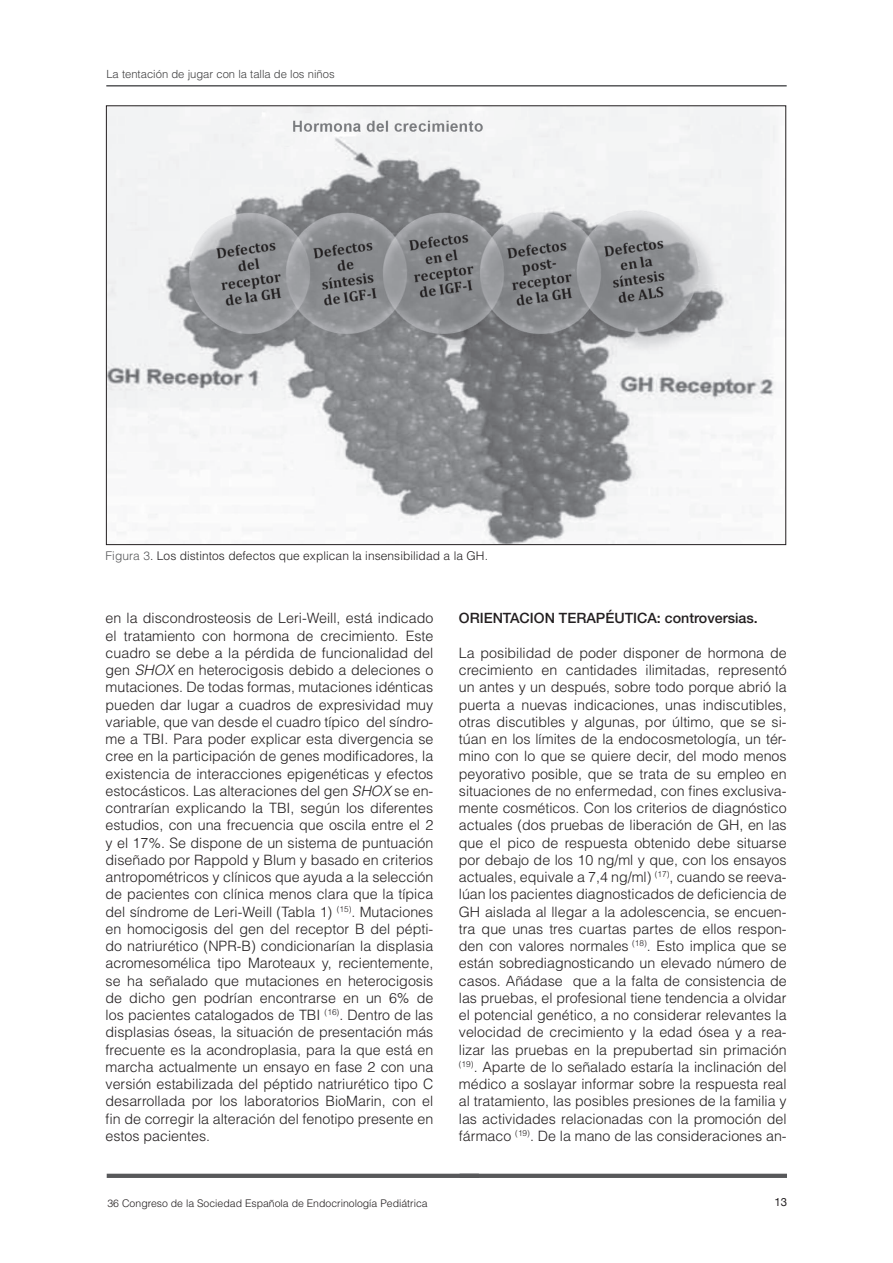
<style>
.page{position:relative;width:893px;height:1263px;background:#fff}
.page>*{position:absolute;margin:0;border:0;box-sizing:border-box;transform-origin:0 0}
.text_comu{font:300 14.25px/17.2px "Helvetica";color:#231f20;text-align:justify}
.titols_text{font:500 14.25px "Helvetica Neue";color:#231f20}
.t1{font:300 12px "Helvetica";letter-spacing:.005em;color:#231f20}
.t2{font:11.4px "Helvetica Neue";color:#231f20}
.t3{font:300 11.25px "Helvetica";color:#3e3e3f}
.t4{font:300 10.5px "Helvetica";color:#231f20}
.s1{color:#57585a}
.s2{font-style:italic}
</style>
<div class="page">
<hr style="left:107px;top:1174px;width:372px;height:4px;background:#57585a">
<hr style="left:460px;top:1174px;width:327px;height:4px;background:#57585a">
<hr style="left:106px;top:85px;width:681px;height:2px;background:#57585a">
<img style="left:108px;top:108px;width:670px;height:435px">
<p class="t3" style="left:106px;top:67px;width:230px">La tentación de jugar con la talla de los niños</p>
<p class="t1" style="left:106px;top:548px;width:384px"><span class="s1">Figura 3</span>. Los distintos defectos que explican la insensibilidad a la GH.</p>
<p class="text_comu" style="left:106px;top:609px;width:329px">en la discondrosteosis de Leri-Weill, está indicado el tratamiento con hormona de crecimiento. Este cuadro se debe a la pérdida de funcionalidad del gen <span class="s2">SHOX</span> en heterocigosis debido a deleciones o mutaciones. De todas formas, mutaciones idénticas pueden dar lugar a cuadros de expresividad muy variable, que van desde el cuadro típico del síndro&shy;me a TBI. Para poder explicar esta divergencia se cree en la participación de genes modificadores, la existencia de interacciones epigenéticas y efectos estocásticos. Las alteraciones del gen <span class="s2">SHOX</span> se en&shy;contrarían explicando la TBI, según los diferentes estudios, con una frecuencia que oscila entre el 2 y el 17%. Se dispone de un sistema de puntuación diseñado por Rappold y Blum y basado en criterios antropométricos y clínicos que ayuda a la selección de pacientes con clínica menos clara que la típica del síndrome de Leri-Weill (Tabla 1) <sup>(15)</sup>. Mutaciones en homocigosis del gen del receptor B del pépti&shy;do natriurético (NPR-B) condicionarían la displasia acromesomélica tipo Maroteaux y, recientemente, se ha señalado que mutaciones en heterocigosis de dicho gen podrían encontrarse en un 6% de los pacientes catalogados de TBI <sup>(16)</sup>. Dentro de las displasias óseas, la situación de presentación más frecuente es la acondroplasia, para la que está en marcha actualmente un ensayo en fase 2 con una versión estabilizada del péptido natriurético tipo C desarrollada por los laboratorios BioMarin, con el fin de corregir la alteración del fenotipo presente en estos pacientes.</p>
<p class="titols_text" style="left:459px;top:610px;width:300px">ORIENTACION TERAPÉUTICA: controversias.</p>
<p class="text_comu" style="left:459px;top:644px;width:329px">La posibilidad de poder disponer de hormona de crecimiento en cantidades ilimitadas, representó un antes y un después, sobre todo porque abrió la puerta a nuevas indicaciones, unas indiscutibles, otras discutibles y algunas, por último, que se si&shy;túan en los límites de la endocosmetología, un tér&shy;mino con lo que se quiere decir, del modo menos peyorativo posible, que se trata de su empleo en situaciones de no enfermedad, con fines exclusiva&shy;mente cosméticos. Con los criterios de diagnóstico actuales (dos pruebas de liberación de GH, en las que el pico de respuesta obtenido debe situarse por debajo de los 10 ng/ml y que, con los ensayos actuales, equivale a 7,4 ng/ml) <sup>(17)</sup>, cuando se reeva&shy;lúan los pacientes diagnosticados de deficiencia de GH aislada al llegar a la adolescencia, se encuen&shy;tra que unas tres cuartas partes de ellos respon&shy;den con valores normales <sup>(18)</sup>. Esto implica que se están sobrediagnosticando un elevado número de casos. Añádase que a la falta de consistencia de las pruebas, el profesional tiene tendencia a olvidar el potencial genético, a no considerar relevantes la velocidad de crecimiento y la edad ósea y a rea&shy;lizar las pruebas en la prepubertad sin primación <sup>(19)</sup>. Aparte de lo señalado estaría la inclinación del médico a soslayar informar sobre la respuesta real al tratamiento, las posibles presiones de la familia y las actividades relacionadas con la promoción del fármaco <sup>(19)</sup>. De la mano de las consideraciones an-</p>
<p class="t4" style="left:107px;top:1197px;width:322px">36 Congreso de la Sociedad Española de Endocrinología Pediátrica</p>
<p class="t2" style="left:774px;top:1194px;width:14px">13</p>
</div>
